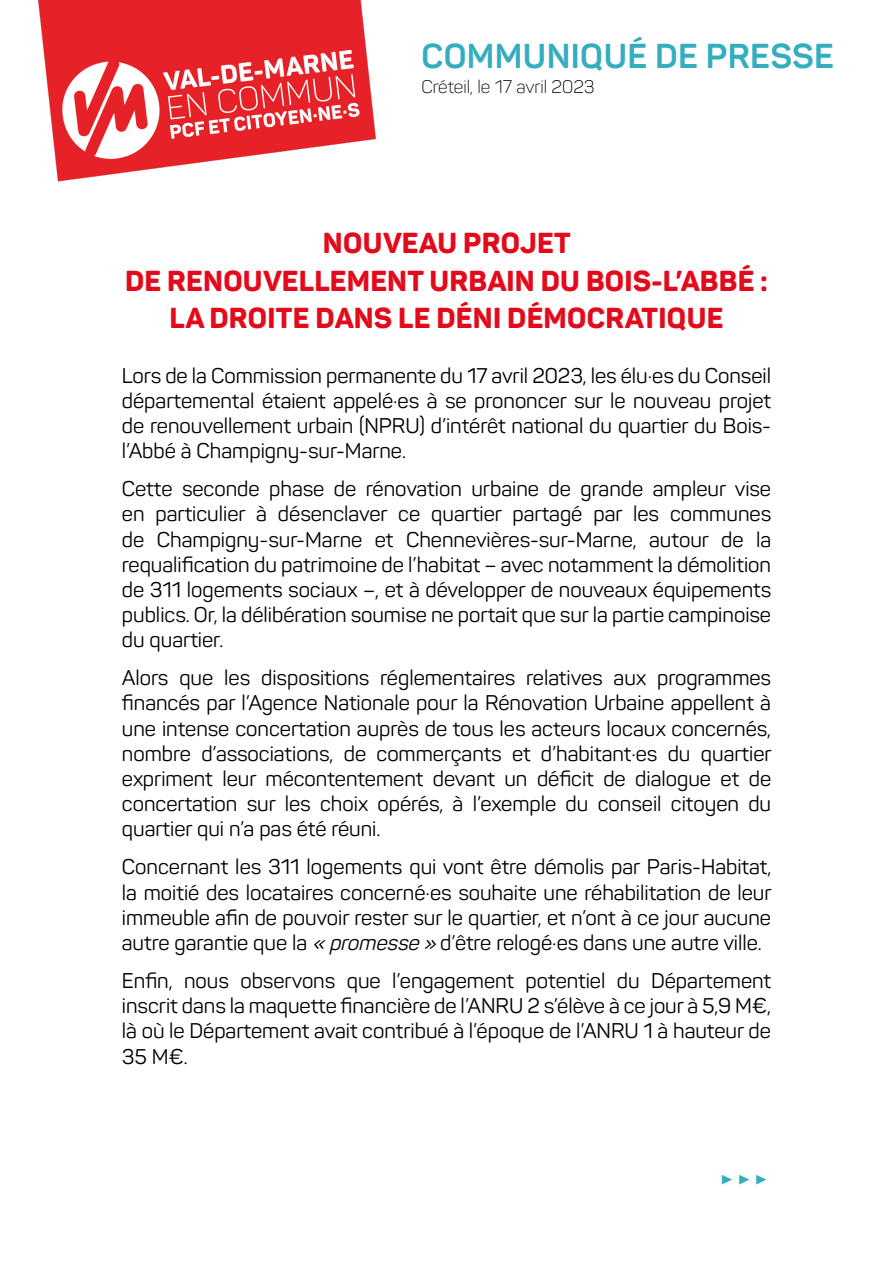
<style>
.page{position:relative;width:893px;height:1263px;background:#fff}
.page>*{position:absolute;margin:0;border:0;box-sizing:border-box;transform-origin:0 0}
.t1{font:700 34.05px "Panton";letter-spacing:.01em;color:#34aebf}
.t2{font:800 28.5px/37.5px "Panton";letter-spacing:.01em;color:#e30a1b;text-align:center}
.t3{font:21px/25.2px "Panton";color:#000;text-align:justify}
.t4{font:20.85px "Minion Pro";color:#33aec0}
.t5{font:300 18px "Panton";color:#000}
.s1{font-style:italic}
</style>
<div class="page">
<img style="left:38px;top:0;width:338px;height:182px">
<h1 class="t1" style="left:422px;top:35px;width:414px">COMMUNIQUÉ DE PRESSE</h1>
<p class="t5" style="left:421px;top:76px;width:175px">Créteil, le 17 avril 2023</p>
<h2 class="t2" style="left:125px;top:224px;width:644px">NOUVEAU PROJET<br>DE RENOUVELLEMENT URBAIN DU BOIS-L’ABBÉ :<br>LA DROITE DANS LE DÉNI DÉMOCRATIQUE</h2>
<p class="t3" style="left:122px;top:362px;width:651px">Lors de la Commission permanente du 17 avril 2023, les élu·es du Conseil départemental étaient appelé·es à se prononcer sur le nouveau projet de renouvellement urbain (NPRU) d’intérêt national du quartier du Bois&shy;l’Abbé à Champigny-sur-Marne.</p>
<p class="t3" style="left:122px;top:476px;width:651px">Cette seconde phase de rénovation urbaine de grande ampleur vise en particulier à désenclaver ce quartier partagé par les communes de Champigny-sur-Marne et Chennevières-sur-Marne, autour de la requalification du patrimoine de l’habitat – avec notamment la démolition de 311 logements sociaux –, et à développer de nouveaux équipements publics. Or, la délibération soumise ne portait que sur la partie campinoise du quartier.</p>
<p class="t3" style="left:122px;top:665px;width:651px">Alors que les dispositions réglementaires relatives aux programmes financés par l’Agence Nationale pour la Rénovation Urbaine appellent à une intense concertation auprès de tous les acteurs locaux concernés, nombre d’associations, de commerçants et d’habitant·es du quartier expriment leur mécontentement devant un déficit de dialogue et de concertation sur les choix opérés, à l’exemple du conseil citoyen du quartier qui n’a pas été réuni.</p>
<p class="t3" style="left:122px;top:854px;width:651px">Concernant les 311 logements qui vont être démolis par Paris-Habitat, la moitié des locataires concerné·es souhaite une réhabilitation de leur immeuble afin de pouvoir rester sur le quartier, et n’ont à ce jour aucune autre garantie que la <span class="s1">« promesse »</span> d’être relogé·es dans une autre ville.</p>
<p class="t3" style="left:122px;top:968px;width:651px">Enfin, nous observons que l’engagement potentiel du Département inscrit dans la maquette financière de l’ANRU 2 s’élève à ce jour à 5,9 M€, là où le Département avait contribué à l’époque de l’ANRU 1 à hauteur de 35 M€.</p>
<p class="t4" style="left:720px;top:1164px;width:49px">▶ ▶ ▶</p>
</div>
